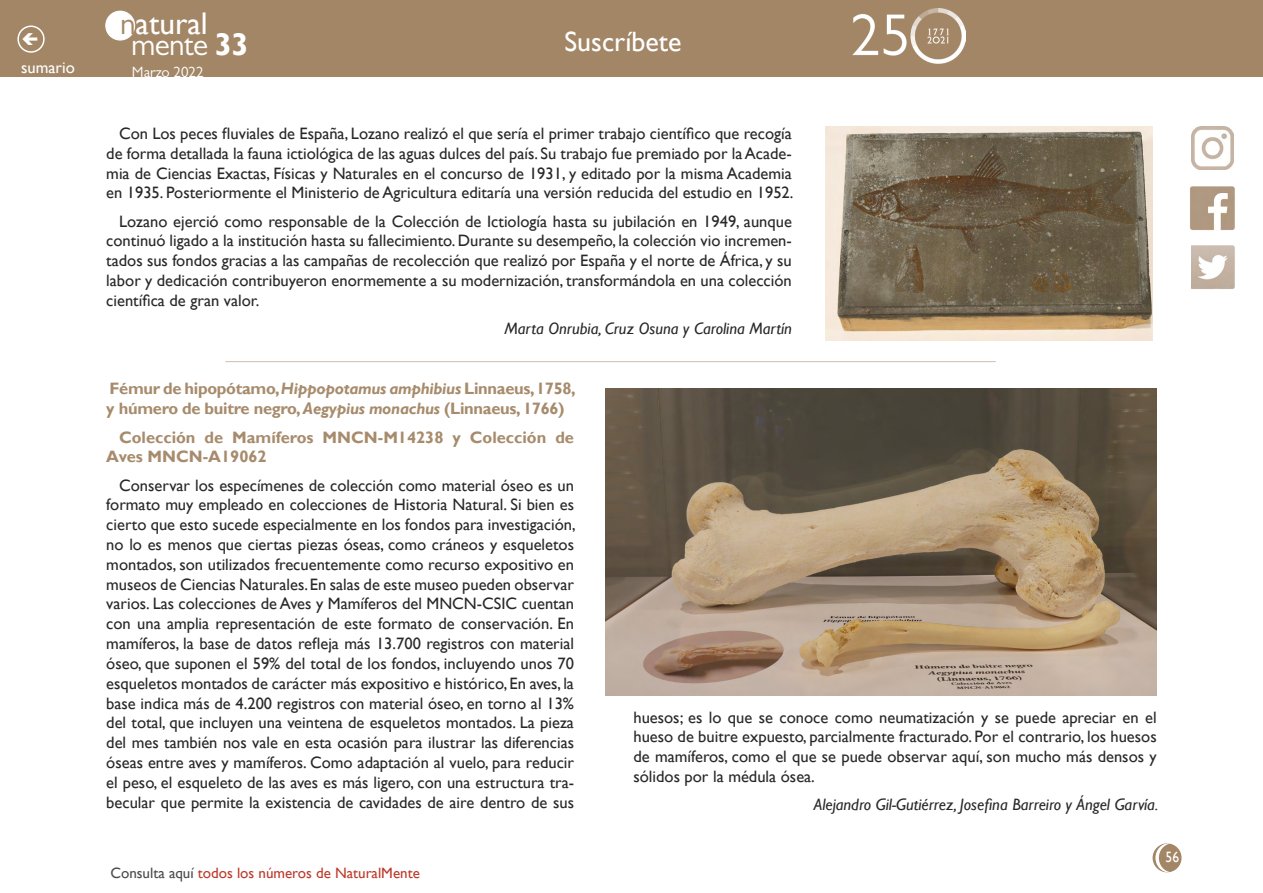
<style>
.page{position:relative;width:1263px;height:893px;background:#fff}
.page>*{position:absolute;margin:0;border:0;box-sizing:border-box;transform-origin:0 0}
.t1{font:31.35px "Gill Sans";color:#fff}
.t2{font:31.35px "Gill Sans MT Pro";letter-spacing:-.02em;color:#fff}
.t3{font:27.9px "Gill Sans";color:#fff}
.t4{font:16.5px/19.8px "Gill Sans";color:#282829;text-align:justify}
.t5{font:700 16.5px/19.8px "Gill Sans";letter-spacing:-.02em;color:#a78b6c}
.t6{font:italic 16.5px "Gill Sans";color:#282829}
.t7{font:700 16.5px/19.8px "Gill Sans";color:#a78b6c}
.t8{font:16.5px "Gill Sans";color:#fff}
.t9{font:15px "Gill Sans";color:#bd392b}
.t10{font:15px "Gill Sans MT Pro";color:#fff}
.t11{font:15px "Gill Sans";color:#fff;scale:.9 1}
.s1{font-family:"Gill Sans MT Pro";color:#a28666}
.s2{font-family:"Gill Sans";font-weight:700}
.s3{font-style:italic}
.s4{color:#4b4b4d}
</style>
<div class="page">
<div style="left:1153px;top:844px;width:28px;height:28px;background:#a28666;border-radius:50%"></div>
<div style="left:1152px;top:843px;width:29px;height:29px;border:2px solid #a28666;border-radius:50%"></div>
<div style="left:0;top:0;width:1263px;height:77px;background:#a28666"></div>
<div style="left:106px;top:11px;width:29px;height:29px;background:#fff;border-radius:50%"></div>
<div style="left:105px;top:11px;width:30px;height:30px;border:1px solid #fff;border-radius:50%"></div>
<svg style="left:1155px;top:843px;width:15px;height:29px"></svg>
<div style="left:17px;top:26px;width:28px;height:27px;border:2px solid #fff;border-radius:50%"></div>
<img style="left:1190px;top:186px;width:45px;height:44px">
<img style="left:1191px;top:246px;width:44px;height:43px">
<img style="left:1191px;top:127px;width:42px;height:42px">
<img style="left:853px;top:9px;width:112px;height:55px">
<img style="left:825px;top:127px;width:327px;height:213px">
<hr style="left:225px;top:361px;width:771px;height:1px;background:#cfbead">
<img style="left:606px;top:388px;width:551px;height:307px">
<p class="t8" style="left:21px;top:58px;width:55px">sumario</p>
<h1 class="t1" style="left:120px;top:5px;width:89px"><span class="s1">n</span>atural</h1>
<h1 class="t2" style="left:131px;top:26px;width:119px">mente <span class="s2">33</span></h1>
<p class="t10" style="left:132px;top:63px;width:73px">Marzo 2022</p>
<h2 class="t3" style="left:564px;top:25px;width:118px">Suscríbete</h2>
<p class="t4" style="left:106px;top:124px;width:689px;text-indent:13px">Con Los peces fluviales de España, Lozano realizó el que sería el primer trabajo científico que recogía de forma detallada la fauna ictiológica de las aguas dulces del país. Su trabajo fue premiado por la Acade&shy;mia de Ciencias Exactas, Físicas y Naturales en el concurso de 1931, y editado por la misma Academia en 1935. Posteriormente el Ministerio de Agricultura editaría una versión reducida del estudio en 1952.</p>
<p class="t4" style="left:106px;top:212px;width:687px;text-indent:13px">Lozano ejerció como responsable de la Colección de Ictiología hasta su jubilación en 1949, aunque continuó ligado a la institución hasta su fallecimiento. Durante su desempeño, la colección vio incremen&shy;tados sus fondos gracias a las campañas de recolección que realizó por España y el norte de África, y su labor y dedicación contribuyeron enormemente a su modernización, transformándola en una colección científica de gran valor.</p>
<p class="t6" style="left:504px;top:319px;width:289px">Marta Onrubia, Cruz Osuna y Carolina Martín</p>
<p class="t5" style="left:106px;top:379px;width:471px">Fémur de hipopótamo, <span class="s3">Hippopotamus amphibius</span> Linnaeus, 1758, y húmero de buitre negro, <span class="s3">Aegypius monachus</span> (Linnaeus, 1766)</p>
<p class="t7" style="left:106px;top:428px;width:469px;text-indent:13px">Colección de Mamíferos MNCN-M14238 y Colección de<br>Aves MNCN-A19062</p>
<p class="t4" style="left:106px;top:475px;width:471px;text-indent:13px">Conservar los especímenes de colección como material óseo es un formato muy empleado en colecciones de Historia Natural. Si bien es cierto que esto sucede especialmente en los fondos para investigación, no lo es menos que ciertas piezas óseas, como cráneos y esqueletos montados, son utilizados frecuentemente como recurso expositivo en museos de Ciencias Naturales. En salas de este museo pueden observar varios. Las colecciones de Aves y Mamíferos del MNCN-CSIC cuentan con una amplia representación de este formato de conservación. En mamíferos, la base de datos refleja más 13.700 registros con material óseo, que suponen el 59% del total de los fondos, incluyendo unos 70 esqueletos montados de carácter más expositivo e histórico, En aves, la base indica más de 4.200 registros con material óseo, en torno al 13% del total, que incluyen una veintena de esqueletos montados. La pieza del mes también nos vale en esta ocasión para ilustrar las diferencias óseas entre aves y mamíferos. Como adaptación al vuelo, para reducir el peso, el esqueleto de las aves es más ligero, con una estructura tra&shy;becular que permite la existencia de cavidades de aire dentro de sus</p>
<p class="t9" style="left:110px;top:864px;width:311px"><span class="s4">Consulta aquí</span> todos los números de NaturalMente</p>
<p class="t4" style="left:633px;top:707px;width:525px">huesos; es lo que se conoce como neumatización y se puede apreciar en el hueso de buitre expuesto, parcialmente fracturado. Por el contrario, los huesos de mamíferos, como el que se puede observar aquí, son mucho más densos y sólidos por la médula ósea.</p>
<p class="t6" style="left:814px;top:795px;width:346px">Alejandro Gil-Gutiérrez, Josefina Barreiro y Ángel Garvía.</p>
<p class="t11" style="left:1165px;top:849px;width:16px">56</p>
</div>
